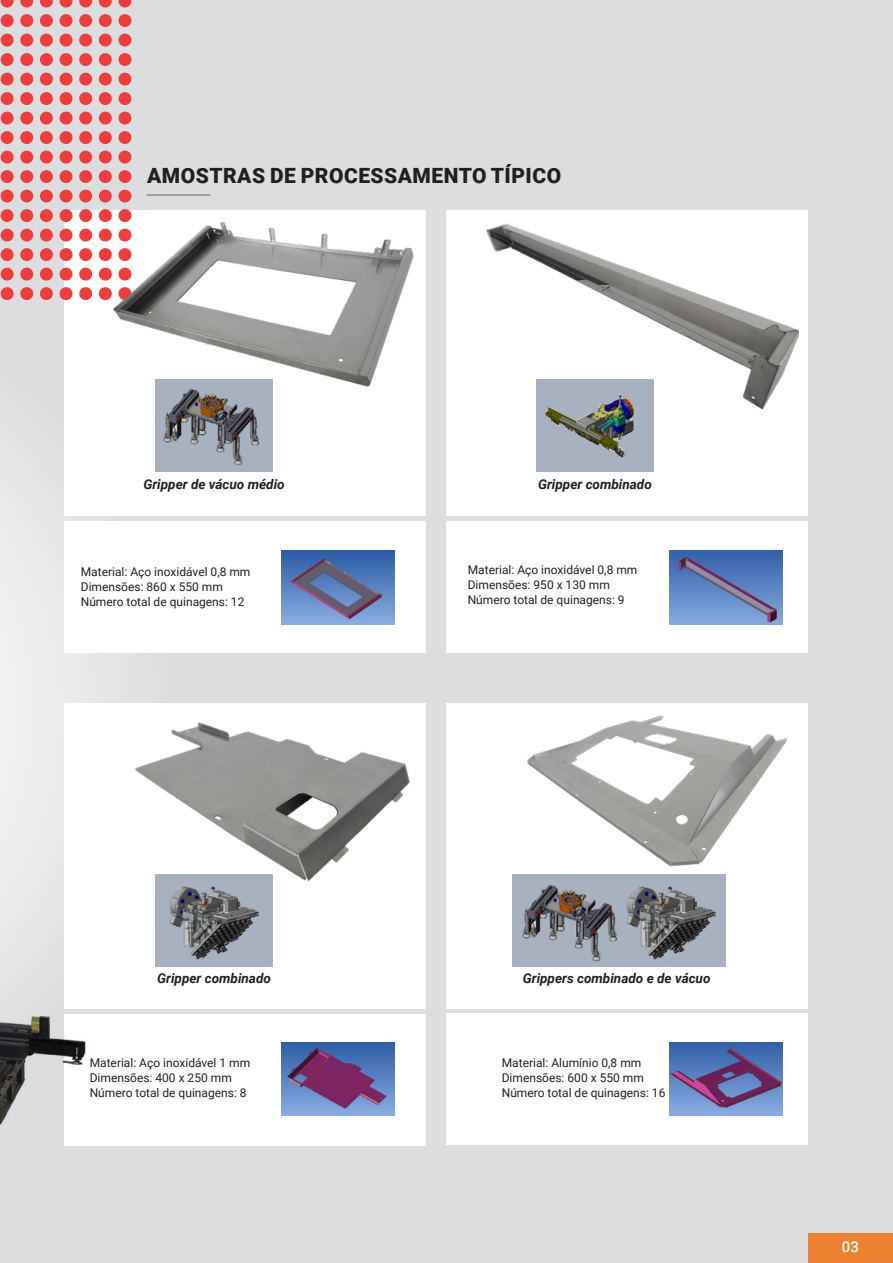
<style>
.page{position:relative;width:893px;height:1263px;background:#dcdddf}
.page>*{position:absolute;margin:0;border:0;box-sizing:border-box;transform-origin:0 0}
.t1{font:900 21px "Roboto";letter-spacing:.025em;color:#231f20}
.t2{font:500 15px "Roboto";color:#fff}
.t3{font:italic 700 13.5px "Roboto";color:#231f20}
.t4{font:12px "Roboto";color:#231f20}
</style>
<div class="page">
<div style="left:808px;top:1233px;width:85px;height:30px;background:#ee8130"></div>
<div style="left:64px;top:703px;width:361px;height:305px;background:#fff"></div>
<div style="left:446px;top:210px;width:362px;height:306px;background:#fff"></div>
<div style="left:536px;top:379px;width:117px;height:92px;background:#a7b1bf"></div>
<div style="left:446px;top:703px;width:362px;height:305px;background:#fff"></div>
<div style="left:512px;top:875px;width:214px;height:92px;background:#a7b1bf"></div>
<div style="left:64px;top:210px;width:361px;height:306px;background:#fff"></div>
<div style="left:64px;top:1014px;width:361px;height:132px;background:#fff"></div>
<div style="left:156px;top:379px;width:117px;height:92px;background:#a7b1bf"></div>
<div style="left:64px;top:521px;width:361px;height:132px;background:#fff"></div>
<hr style="left:147px;top:195px;width:63px;height:1px;background:#636366">
<svg style="left:1px;top:287px;width:108px;height:13px"></svg>
<svg style="left:1px;top:268px;width:108px;height:13px"></svg>
<svg style="left:1px;top:248px;width:108px;height:13px"></svg>
<svg style="left:1px;top:229px;width:108px;height:13px"></svg>
<svg style="left:1px;top:209px;width:130px;height:13px"></svg>
<svg style="left:1px;top:190px;width:130px;height:13px"></svg>
<svg style="left:1px;top:170px;width:130px;height:13px"></svg>
<svg style="left:1px;top:151px;width:130px;height:13px"></svg>
<svg style="left:1px;top:131px;width:130px;height:13px"></svg>
<svg style="left:1px;top:112px;width:130px;height:13px"></svg>
<svg style="left:1px;top:92px;width:130px;height:13px"></svg>
<svg style="left:1px;top:73px;width:130px;height:13px"></svg>
<svg style="left:1px;top:53px;width:130px;height:13px"></svg>
<svg style="left:1px;top:34px;width:130px;height:13px"></svg>
<svg style="left:1px;top:14px;width:130px;height:13px"></svg>
<svg style="left:1px;top:0;width:130px;height:8px"></svg>
<div style="left:446px;top:521px;width:362px;height:132px;background:#fff"></div>
<img style="left:163px;top:389px;width:97px;height:77px">
<img style="left:0;top:485px;width:130px;height:640px">
<img style="left:626px;top:886px;width:90px;height:73px">
<div style="left:446px;top:1013px;width:362px;height:132px;background:#fff"></div>
<img style="left:109px;top:222px;width:305px;height:166px">
<img style="left:486px;top:223px;width:312px;height:190px">
<img style="left:135px;top:722px;width:275px;height:164px">
<img style="left:525px;top:715px;width:262px;height:160px">
<img style="left:281px;top:550px;width:114px;height:74px">
<img style="left:669px;top:550px;width:113px;height:74px">
<img style="left:282px;top:1043px;width:113px;height:72px">
<img style="left:669px;top:1042px;width:113px;height:73px">
<img style="left:543px;top:393px;width:97px;height:66px">
<div style="left:156px;top:875px;width:117px;height:92px;background:#a7b1bf"></div>
<img style="left:522px;top:885px;width:96px;height:77px">
<img style="left:169px;top:887px;width:90px;height:73px">
<p class="t1" style="left:147px;top:161px;width:416px">AMOSTRAS DE PROCESSAMENTO TÍPICO</p>
<p class="t3" style="left:143px;top:474px;width:143px">Gripper de vácuo médio</p>
<p class="t4" style="left:81px;top:563px;width:171px">Material: Aço inoxidável 0,8 mm</p>
<p class="t4" style="left:81px;top:578px;width:144px">Dimensões: 860 x 550 mm</p>
<p class="t4" style="left:81px;top:593px;width:165px">Número total de quinagens: 12</p>
<p class="t3" style="left:538px;top:474px;width:115px">Gripper combinado</p>
<p class="t4" style="left:468px;top:561px;width:171px">Material: Aço inoxidável 0,8 mm</p>
<p class="t4" style="left:468px;top:576px;width:144px">Dimensões: 950 x 130 mm</p>
<p class="t4" style="left:468px;top:591px;width:158px">Número total de quinagens: 9</p>
<p class="t3" style="left:157px;top:968px;width:115px">Gripper combinado</p>
<p class="t4" style="left:90px;top:1054px;width:162px">Material: Aço inoxidável 1 mm</p>
<p class="t4" style="left:90px;top:1069px;width:144px">Dimensões: 400 x 250 mm</p>
<p class="t4" style="left:90px;top:1084px;width:158px">Número total de quinagens: 8</p>
<p class="t3" style="left:523px;top:968px;width:189px">Grippers combinado e de vácuo</p>
<p class="t4" style="left:502px;top:1054px;width:141px">Material: Alumínio 0,8 mm</p>
<p class="t4" style="left:502px;top:1069px;width:144px">Dimensões: 600 x 550 mm</p>
<p class="t4" style="left:502px;top:1084px;width:165px">Número total de quinagens: 16</p>
<p class="t2" style="left:842px;top:1236px;width:19px">03</p>
</div>
